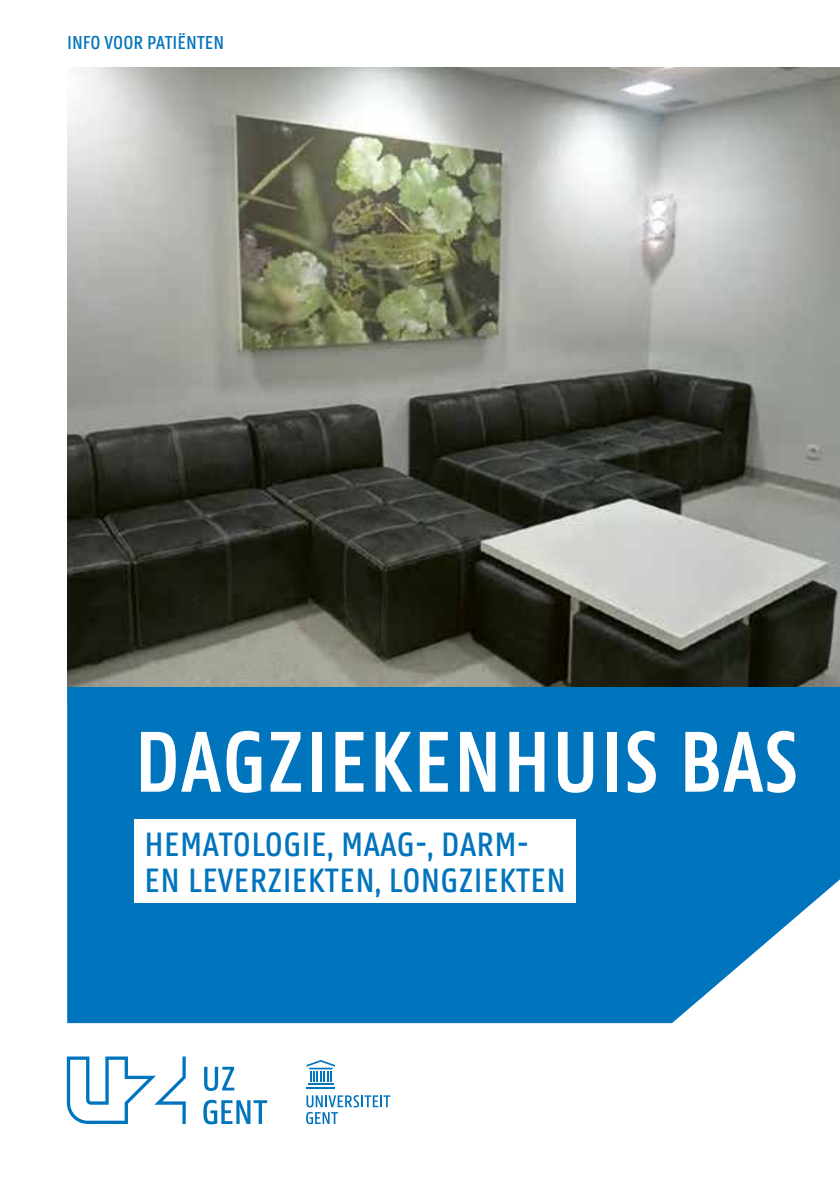
<style>
.page{position:relative;width:840px;height:1191px;background:#fff}
.page>*{position:absolute;margin:0;border:0;box-sizing:border-box;transform-origin:0 0}
.t1{font:600 92px "U Gent Panno Text";letter-spacing:.01em;color:#fff;scale:.95 1}
.t2{font:500 36px/36px "U Gent Panno Text";letter-spacing:.01em;color:#0074bd}
.t3{font:500 20px "U Gent Panno Text";color:#0074bd}
</style>
<div class="page">
<svg style="left:306px;top:1060px;width:29px;height:28px"></svg>
<svg style="left:306px;top:1095px;width:84px;height:29px"></svg>
<svg style="left:67px;top:1056px;width:119px;height:68px"></svg>
<svg style="left:204px;top:1066px;width:30px;height:25px"></svg>
<svg style="left:203px;top:1099px;width:64px;height:25px"></svg>
<img style="left:67px;top:67px;width:772px;height:620px">
<div style="left:67px;top:687px;width:772px;height:336px;background:#0074bd"></div>
<div style="left:134px;top:819px;width:441px;height:83px;background:#fff"></div>
<p class="t3" style="left:67px;top:31px;width:159px">INFO VOOR PATIËNTEN</p>
<h1 class="t1" style="left:134px;top:706px;width:701px">DAGZIEKENHUIS BAS</h1>
<p class="t2" style="left:144px;top:826px;width:422px">HEMATOLOGIE, MAAG-, DARM-<br>EN LEVERZIEKTEN, LONGZIEKTEN</p>
</div>
